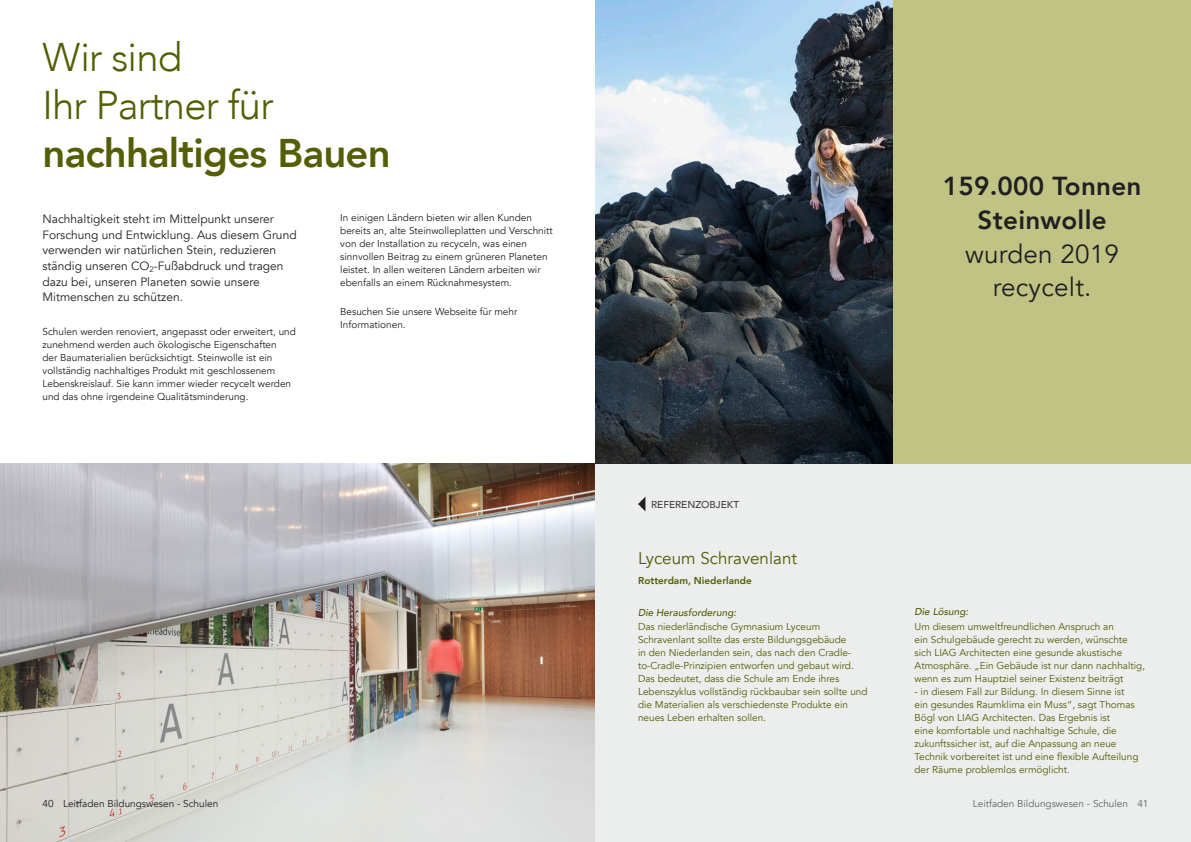
<style>
.page{position:relative;width:1191px;height:842px;background:#fff}
.page>*{position:absolute;margin:0;border:0;box-sizing:border-box;transform-origin:0 0}
.t1{font:300 40px/48px "Avenir";letter-spacing:-.02em;color:#545e04}
.t2{font:800 40px "Avenir";letter-spacing:-.02em;color:#545e04}
.t3{font:800 26px/33.8px "Avenir";letter-spacing:.01em;color:#231f20;text-align:center}
.t4{font:26px/33.8px "Avenir";letter-spacing:.01em;color:#231f20;text-align:center}
.t5{font:17px "Avenir";color:#545e04}
.t6{font:12px/15.6px "Avenir";color:#231f20}
.t7{font:10px/13px "Avenir";color:#545e04}
.t8{font:10px/13px "Avenir";color:#231f20}
.t9{font:10px "Avenir";color:#636466}
.t10{font:italic 500 10px "Avenir";color:#545e04}
.t11{font:800 10px "Avenir";color:#545e04}
.t12{font:500 10px "Avenir";color:#414142}
</style>
<div class="page">
<img style="left:0;top:463px;width:595px;height:379px">
<div style="left:595px;top:463px;width:596px;height:379px;background:#eceded"></div>
<img style="left:595px;top:0;width:298px;height:463px">
<div style="left:893px;top:0;width:298px;height:463px;background:#bfc384"></div>
<svg style="left:638px;top:497px;width:7px;height:14px"></svg>
<h1 class="t1" style="left:43px;top:33px;width:233px">Wir sind<br>Ihr Partner für</h1>
<h1 class="t2" style="left:43px;top:122px;width:349px">nachhaltiges Bauen</h1>
<p class="t6" style="left:43px;top:211px;width:256px">Nachhaltigkeit steht im Mittelpunkt unserer Forschung und Entwicklung. Aus diesem Grund verwenden wir natürlichen Stein, reduzieren ständig unseren CO<sub>2</sub>-Fußabdruck und tragen dazu bei, unseren Planeten sowie unsere Mitmenschen zu schützen.</p>
<p class="t8" style="left:43px;top:325px;width:255px">Schulen werden renoviert, angepasst oder erweitert, und zunehmend werden auch ökologische Eigenschaften<br>der Baumaterialien berücksichtigt. Steinwolle ist ein vollständig nachhaltiges Produkt mit geschlossenem Lebenskreislauf. Sie kann immer wieder recycelt werden und das ohne irgendeine Qualitätsminderung.</p>
<p class="t8" style="left:340px;top:211px;width:214px">In einigen Ländern bieten wir allen Kunden bereits an, alte Steinwolleplatten und Verschnitt von der Installation zu recyceln, was einen sinnvollen Beitrag zu einem grüneren Planeten leistet. In allen weiteren Ländern arbeiten wir ebenfalls an einem Rücknahmesystem.</p>
<p class="t8" style="left:340px;top:305px;width:179px">Besuchen Sie unsere Webseite für mehr<br>Informationen.</p>
<h2 class="t3" style="left:942px;top:169px;width:200px">159.000 Tonnen<br>Steinwolle</h2>
<h2 class="t4" style="left:965px;top:237px;width:155px">wurden 2019 recycelt.</h2>
<p class="t12" style="left:651px;top:496px;width:89px">REFERENZOBJEKT</p>
<h3 class="t5" style="left:638px;top:548px;width:161px">Lyceum Schravenlant</h3>
<p class="t11" style="left:638px;top:573px;width:115px">Rotterdam, Niederlande</p>
<p class="t10" style="left:638px;top:606px;width:100px">Die Herausforderung:</p>
<p class="t7" style="left:638px;top:620px;width:231px">Das niederländische Gymnasium Lyceum Schravenlant sollte das erste Bildungsgebäude<br>in den Niederlanden sein, das nach den Cradle&shy;to-Cradle-Prinzipien entworfen und gebaut wird.<br>Das bedeutet, dass die Schule am Ende ihres Lebenszyklus vollständig rückbaubar sein sollte und die Materialien als verschiedenste Produkte ein neues Leben erhalten sollen.</p>
<p class="t10" style="left:914px;top:606px;width:55px">Die Lösung:</p>
<p class="t7" style="left:914px;top:620px;width:232px">Um diesem umweltfreundlichen Anspruch an<br>ein Schulgebäude gerecht zu werden, wünschte sich LIAG Architecten eine gesunde akustische Atmosphäre. „Ein Gebäude ist nur dann nachhaltig, wenn es zum Hauptziel seiner Existenz beiträgt</p>
<p class="t7" style="left:914px;top:685px;width:225px">- in diesem Fall zur Bildung. In diesem Sinne ist ein gesundes Raumklima ein Muss“, sagt Thomas Bögl von LIAG Architecten. Das Ergebnis ist<br>eine komfortable und nachhaltige Schule, die zukunftssicher ist, auf die Anpassung an neue Technik vorbereitet ist und eine flexible Aufteilung der Räume problemlos ermöglicht.</p>
<p class="t8" style="left:63px;top:797px;width:157px">Leitfaden Bildungswesen - Schulen</p>
<p class="t9" style="left:972px;top:797px;width:157px">Leitfaden Bildungswesen - Schulen</p>
<p class="t8" style="left:43px;top:797px;width:13px">40</p>
<p class="t9" style="left:1137px;top:797px;width:13px">41</p>
</div>
